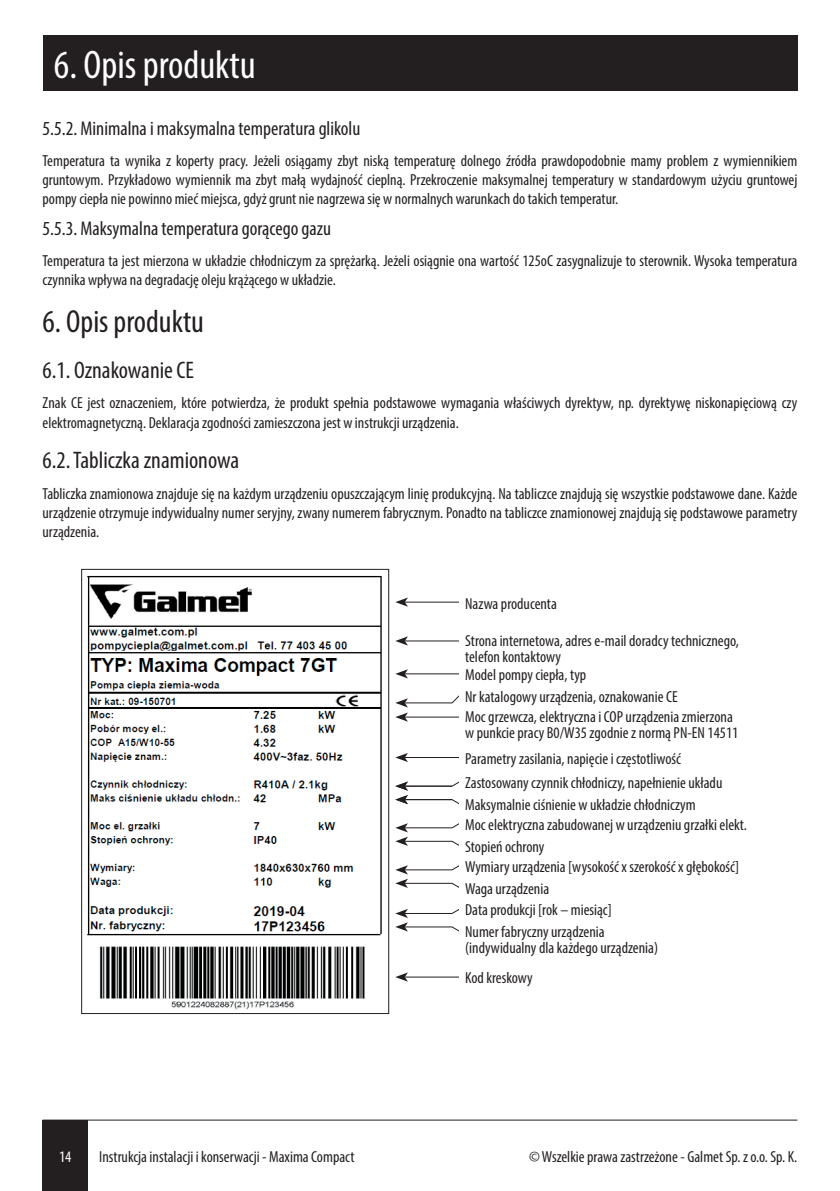
<style>
.page{position:relative;width:840px;height:1191px;background:#fff}
.page>*{position:absolute;margin:0;border:0;box-sizing:border-box;transform-origin:0 0}
.t1{font:condensed 40px "Myriad Pro";color:#fff}
.t2{font:condensed 32px "Myriad Pro";color:#231f20}
.t3{font:condensed 24px "Myriad Pro";color:#231f20}
.t4{font:condensed 20px "Myriad Pro";color:#231f20}
.t5{font:condensed 16px/19.2px "Myriad Pro";color:#231f20}
.t6{font:condensed 16px "Myriad Pro";color:#fff}
</style>
<div class="page">
<hr style="left:43px;top:1119px;width:754px;height:1px;background:#231f20">
<div style="left:43px;top:1120px;width:45px;height:71px;background:#231f20"></div>
<div style="left:43px;top:35px;width:754px;height:56px;background:#231f20"></div>
<img style="left:87px;top:575px;width:295px;height:435px">
<div style="left:81px;top:569px;width:308px;height:445px;border:1px solid #231f20"></div>
<hr style="left:404px;top:673px;width:80px;height:1px;background:#231f20">
<svg style="left:395px;top:669px;width:13px;height:9px"></svg>
<hr style="left:404px;top:640px;width:80px;height:1px;background:#231f20">
<svg style="left:395px;top:636px;width:13px;height:9px"></svg>
<hr style="left:404px;top:601px;width:80px;height:1px;background:#231f20">
<svg style="left:395px;top:597px;width:13px;height:10px"></svg>
<hr style="left:404px;top:757px;width:74px;height:1px;background:#231f20">
<svg style="left:395px;top:753px;width:13px;height:9px"></svg>
<hr style="left:404px;top:976px;width:74px;height:1px;background:#231f20">
<svg style="left:395px;top:972px;width:13px;height:9px"></svg>
<svg style="left:395px;top:695px;width:64px;height:26px"></svg>
<svg style="left:395px;top:781px;width:64px;height:24px"></svg>
<div style="left:459px;top:751px;width:299px;height:12px;background:#fff"></div>
<div style="left:459px;top:971px;width:299px;height:12px;background:#fff"></div>
<div style="left:459px;top:597px;width:299px;height:12px;background:#fff"></div>
<div style="left:459px;top:634px;width:299px;height:29px;background:#fff"></div>
<div style="left:459px;top:668px;width:299px;height:12px;background:#fff"></div>
<svg style="left:395px;top:823px;width:64px;height:23px"></svg>
<svg style="left:395px;top:865px;width:64px;height:23px"></svg>
<svg style="left:395px;top:909px;width:64px;height:23px"></svg>
<h1 class="t1" style="left:54px;top:41px;width:203px">6. Opis produktu</h1>
<p class="t4" style="left:43px;top:117px;width:319px">5.5.2. Minimalna i maksymalna temperatura glikolu</p>
<p class="t5" style="left:43px;top:151px;width:756px;text-align:justify">Temperatura ta wynika z koperty pracy. Jeżeli osiągamy zbyt niską temperaturę dolnego źródła prawdopodobnie mamy problem z wymiennikiem gruntowym. Przykładowo wymiennik ma zbyt małą wydajność cieplną. Przekroczenie maksymalnej temperatury w standardowym użyciu gruntowej pompy ciepła nie powinno mieć miejsca, gdyż grunt nie nagrzewa się w normalnych warunkach do takich temperatur.</p>
<p class="t4" style="left:43px;top:217px;width:290px">5.5.3. Maksymalna temperatura gorącego gazu</p>
<p class="t5" style="left:43px;top:251px;width:755px">Temperatura ta jest mierzona w układzie chłodniczym za sprężarką. Jeżeli osiągnie ona wartość 125oC zasygnalizuje to sterownik. Wysoka temperatura czynnika wpływa na degradację oleju krążącego w układzie.</p>
<h2 class="t2" style="left:43px;top:301px;width:163px">6. Opis produktu</h2>
<h3 class="t3" style="left:43px;top:355px;width:153px">6.1. Oznakowanie CE</h3>
<p class="t5" style="left:43px;top:393px;width:755px">Znak CE jest oznaczeniem, które potwierdza, że produkt spełnia podstawowe wymagania właściwych dyrektyw, np. dyrektywę niskonapięciową czy elektromagnetyczną. Deklaracja zgodności zamieszczona jest w instrukcji urządzenia.</p>
<h3 class="t3" style="left:43px;top:446px;width:198px">6.2. Tabliczka znamionowa</h3>
<p class="t5" style="left:43px;top:484px;width:756px;text-align:justify">Tabliczka znamionowa znajduje się na każdym urządzeniu opuszczającym linię produkcyjną. Na tabliczce znajdują się wszystkie podstawowe dane. Każde urządzenie otrzymuje indywidualny numer seryjny, zwany numerem fabrycznym. Ponadto na tabliczce znamionowej znajdują się podstawowe parametry urządzenia.</p>
<p class="t5" style="left:465px;top:594px;width:93px">Nazwa producenta</p>
<p class="t5" style="left:465px;top:633px;width:275px;line-height:16px">Strona internetowa, adres e-mail doradcy technicznego, telefon kontaktowy</p>
<p class="t5" style="left:465px;top:664px;width:214px;line-height:21.2px">Model pompy ciepła, typ<br>Nr katalogowy urządzenia, oznakowanie CE</p>
<p class="t5" style="left:465px;top:708px;width:274px;line-height:16px">Moc grzewcza, elektryczna i COP urządzenia zmierzona w punkcie pracy B0/W35 zgodnie z normą PN-EN 14511</p>
<p class="t5" style="left:465px;top:773px;width:258px">Zastosowany czynnik chłodniczy, napełnienie układu</p>
<p class="t5" style="left:465px;top:748px;width:217px">Parametry zasilania, napięcie i częstotliwość</p>
<p class="t5" style="left:465px;top:795px;width:232px">Maksymalnie ciśnienie w układzie chłodniczym</p>
<p class="t5" style="left:465px;top:813px;width:283px;line-height:22px">Moc elektryczna zabudowanej w urządzeniu grzałki elekt.<br>Stopień ochrony</p>
<p class="t5" style="left:465px;top:855px;width:275px;line-height:21.8px">Wymiary urządzenia [wysokość x szerokość x głębokość]<br>Waga urządzenia<br>Data produkcji [rok – miesiąc]<br>Numer fabryczny urządzenia</p>
<p class="t5" style="left:465px;top:938px;width:194px">(indywidualny dla każdego urządzenia)</p>
<p class="t5" style="left:465px;top:968px;width:69px">Kod kreskowy</p>
<p class="t6" style="left:59px;top:1146px;width:14px">14</p>
<p class="t5" style="left:99px;top:1146px;width:256px">Instrukcja instalacji i konserwacji - Maxima Compact</p>
<p class="t5" style="left:528px;top:1146px;width:270px">© Wszelkie prawa zastrzeżone - Galmet Sp. z o.o. Sp. K.</p>
</div>
